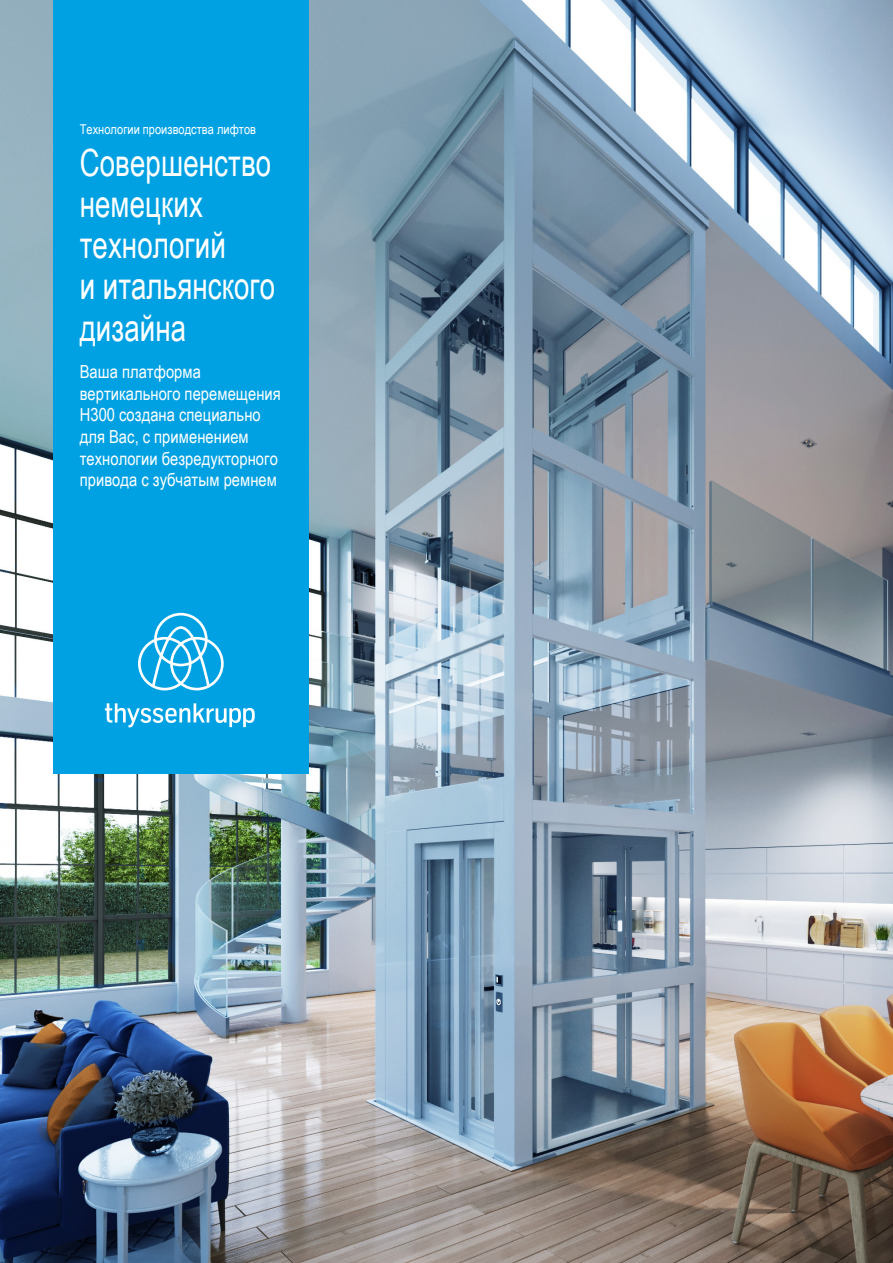
<style>
.page{position:relative;width:893px;height:1263px;background:#fff}
.page>*{position:absolute;margin:0;border:0;box-sizing:border-box;transform-origin:0 0}
.t1{font:37.5px/41.2px "Arial Narrow";letter-spacing:.005em;color:#fff;scale:.9 1}
.t2{font:18px/21.6px "Arial Narrow";letter-spacing:.005em;color:#fff}
.t3{font:13.5px "Arial Narrow";letter-spacing:.005em;color:#fff}
</style>
<div class="page">
<img style="left:0;top:0;width:893px;height:1263px">
<div style="left:53px;top:0;width:255px;height:774px;background:#00a1e3"></div>
<svg style="left:138px;top:613px;width:86px;height:77px"></svg>
<svg style="left:105px;top:703px;width:150px;height:24px"></svg>
<p class="t3" style="left:80px;top:120px;width:178px">Технологии производства лифтов</p>
<h1 class="t1" style="left:80px;top:140px;width:219px">Совершенство немецких технологий<br>и итальянского дизайна</h1>
<p class="t2" style="left:80px;top:360px;width:203px">Ваша платформа вертикального перемещения<br>Н300 создана специально для Вас, с применением технологии безредукторного привода с зубчатым ремнем</p>
</div>
